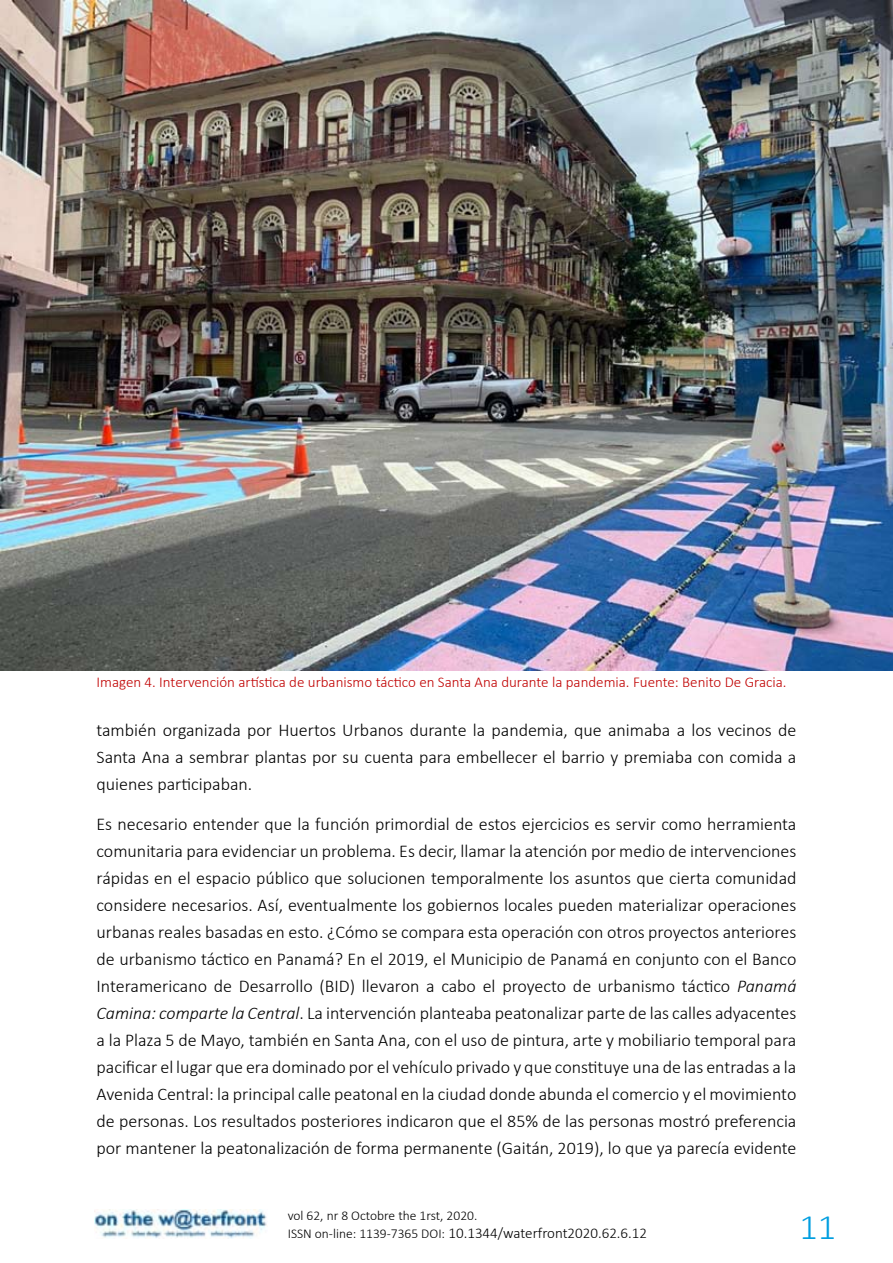
<style>
.page{position:relative;width:893px;height:1263px;background:#fff}
.page>*{position:absolute;margin:0;border:0;box-sizing:border-box;transform-origin:0 0}
.t1{font:300 36px "Calibri";color:#009ee0}
.t2{font:300 18px/27px "Calibri";color:#000;text-align:justify}
.t3{font:300 15px "Calibri";color:#c00000}
.t4{font:300 15px "Calibri";color:#000}
.t5{font:300 13.5px "Calibri";color:#000}
.s1{font-style:italic}
.s2{font-size:13.5px}
</style>
<div class="page">
<img style="left:95px;top:1209px;width:172px;height:29px">
<img style="left:0;top:0;width:893px;height:670px">
<p class="t3" style="left:97px;top:673px;width:691px">Imagen 4. Intervención artística de urbanismo táctico en Santa Ana durante la pandemia. Fuente: Benito De Gracia.</p>
<p class="t2" style="left:97px;top:716px;width:701px">también organizada por Huertos Urbanos durante la pandemia, que animaba a los vecinos de Santa Ana a sembrar plantas por su cuenta para embellecer el barrio y premiaba con comida a quienes participaban.</p>
<p class="t2" style="left:97px;top:810px;width:701px">Es necesario entender que la función primordial de estos ejercicios es servir como herramienta comunitaria para evidenciar un problema. Es decir, llamar la atención por medio de intervenciones rápidas en el espacio público que solucionen temporalmente los asuntos que cierta comunidad considere necesarios. Así, eventualmente los gobiernos locales pueden materializar operaciones urbanas reales basadas en esto. ¿Cómo se compara esta operación con otros proyectos anteriores de urbanismo táctico en Panamá? En el 2019, el Municipio de Panamá en conjunto con el Banco Interamericano de Desarrollo (BID) llevaron a cabo el proyecto de urbanismo táctico <span class="s1">Panamá Camina: comparte la Central</span>. La intervención planteaba peatonalizar parte de las calles adyacentes a la Plaza 5 de Mayo, también en Santa Ana, con el uso de pintura, arte y mobiliario temporal para pacificar el lugar que era dominado por el vehículo privado y que constituye una de las entradas a la Avenida Central: la principal calle peatonal en la ciudad donde abunda el comercio y el movimiento de personas. Los resultados posteriores indicaron que el 85% de las personas mostró preferencia por mantener la peatonalización de forma permanente (Gaitán, 2019), lo que ya parecía evidente</p>
<p class="t5" style="left:288px;top:1207px;width:191px">vol 62, nr 8 Octobre the 1rst, 2020.</p>
<p class="t4" style="left:288px;top:1223px;width:361px"><span class="s2">ISSN on-line: 1139-7365 DOI:</span> 10.1344/waterfront2020.62.6.12</p>
<h1 class="t1" style="left:799px;top:1205px;width:38px">11</h1>
</div>
